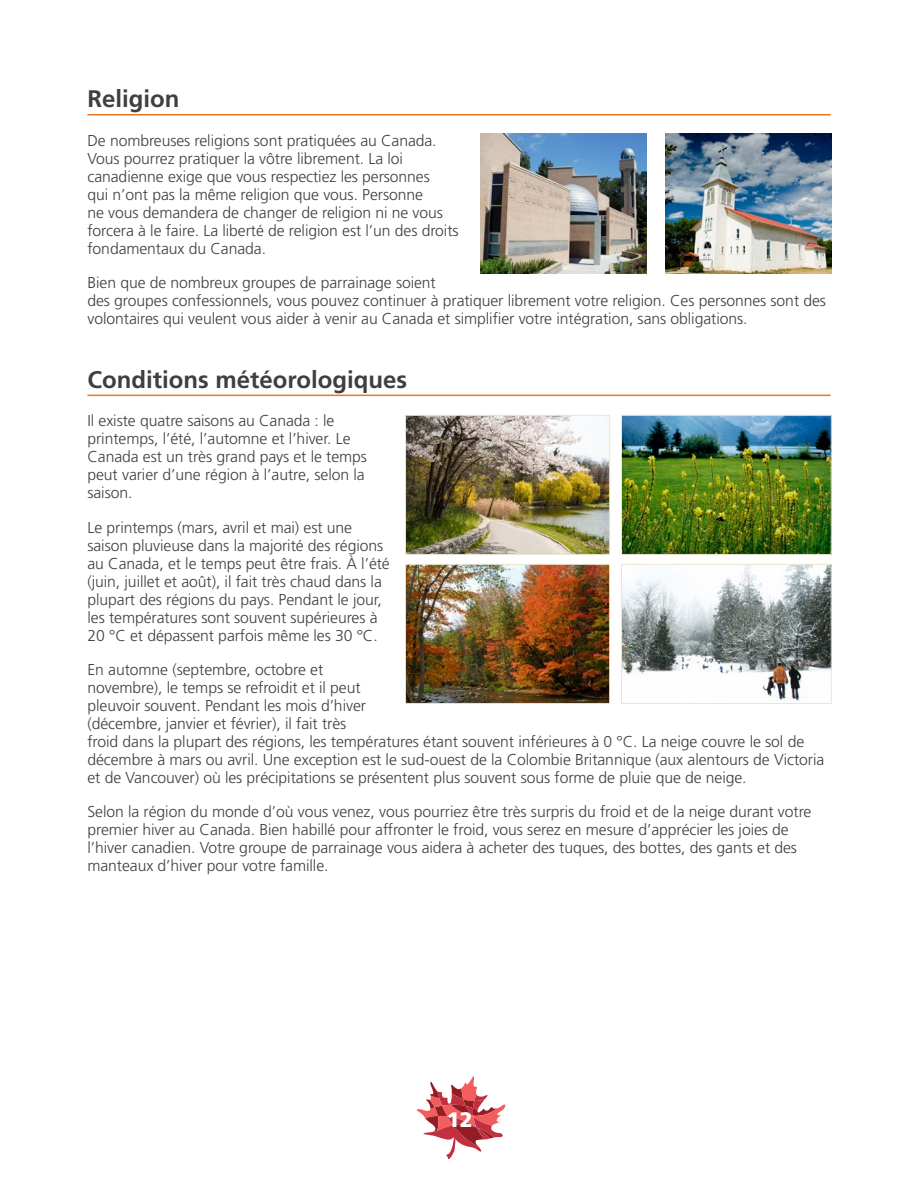
<style>
.page{position:relative;width:918px;height:1188px;background:#fff}
.page>*{position:absolute;margin:0;border:0;box-sizing:border-box;transform-origin:0 0}
.t1{font:700 24px "Frutiger";color:#423e3e}
.t2{font:900 21px "Frutiger";color:#fff}
.t3{font:300 15.75px/18px "Frutiger";letter-spacing:-.005em;color:#423e3e}
</style>
<div class="page">
<svg style="left:416px;top:1076px;width:90px;height:83px"></svg>
<hr style="left:87px;top:114px;width:744px;height:2px;background:#ee7518">
<hr style="left:87px;top:395px;width:744px;height:1px;background:#ee7518">
<img style="left:665px;top:134px;width:167px;height:140px">
<img style="left:481px;top:134px;width:166px;height:140px">
<img style="left:407px;top:417px;width:201px;height:136px">
<div style="left:405px;top:415px;width:205px;height:140px;border:1px solid #e9e8cf"></div>
<img style="left:407px;top:566px;width:201px;height:136px">
<div style="left:405px;top:564px;width:205px;height:140px;border:1px solid #e9e8cf"></div>
<img style="left:623px;top:566px;width:207px;height:135px">
<div style="left:621px;top:564px;width:211px;height:140px;border:1px solid #e9e8cf"></div>
<img style="left:623px;top:417px;width:207px;height:136px">
<div style="left:621px;top:415px;width:211px;height:140px;border:1px solid #e9e8cf"></div>
<h1 class="t1" style="left:87px;top:85px;width:94px">Religion</h1>
<p class="t3" style="left:87px;top:131px;width:373px">De nombreuses religions sont pratiquées au Canada.<br>Vous pourrez pratiquer la vôtre librement. La loi canadienne exige que vous respectiez les personnes<br>qui n’ont pas la même religion que vous. Personne<br>ne vous demandera de changer de religion ni ne vous forcera à le faire. La liberté de religion est l’un des droits fondamentaux du Canada.</p>
<p class="t3" style="left:87px;top:274px;width:740px">Bien que de nombreux groupes de parrainage soient<br>des groupes confessionnels, vous pouvez continuer à pratiquer librement votre religion. Ces personnes sont des volontaires qui veulent vous aider à venir au Canada et simplifier votre intégration, sans obligations.</p>
<h1 class="t1" style="left:87px;top:365px;width:321px">Conditions météorologiques</h1>
<p class="t3" style="left:87px;top:412px;width:281px">Il existe quatre saisons au Canada : le printemps, l’été, l’automne et l’hiver. Le Canada est un très grand pays et le temps peut varier d’une région à l’autre, selon la saison.</p>
<p class="t3" style="left:87px;top:518px;width:304px">Le printemps (mars, avril et mai) est une saison pluvieuse dans la majorité des régions au Canada, et le temps peut être frais. À l’été (juin, juillet et août), il fait très chaud dans la plupart des régions du pays. Pendant le jour, les températures sont souvent supérieures à 20 °C et dépassent parfois même les 30 °C.</p>
<p class="t3" style="left:87px;top:660px;width:738px">En automne (septembre, octobre et<br>novembre), le temps se refroidit et il peut<br>pleuvoir souvent. Pendant les mois d’hiver<br>(décembre, janvier et février), il fait très<br>froid dans la plupart des régions, les températures étant souvent inférieures à 0 °C. La neige couvre le sol de décembre à mars ou avril. Une exception est le sud-ouest de la Colombie Britannique (aux alentours de Victoria et de Vancouver) où les précipitations se présentent plus souvent sous forme de pluie que de neige.</p>
<p class="t3" style="left:87px;top:803px;width:725px">Selon la région du monde d’où vous venez, vous pourriez être très surpris du froid et de la neige durant votre premier hiver au Canada. Bien habillé pour affronter le froid, vous serez en mesure d’apprécier les joies de l’hiver canadien. Votre groupe de parrainage vous aidera à acheter des tuques, des bottes, des gants et des manteaux d’hiver pour votre famille.</p>
<h2 class="t2" style="left:447px;top:1107px;width:27px">12</h2>
</div>
